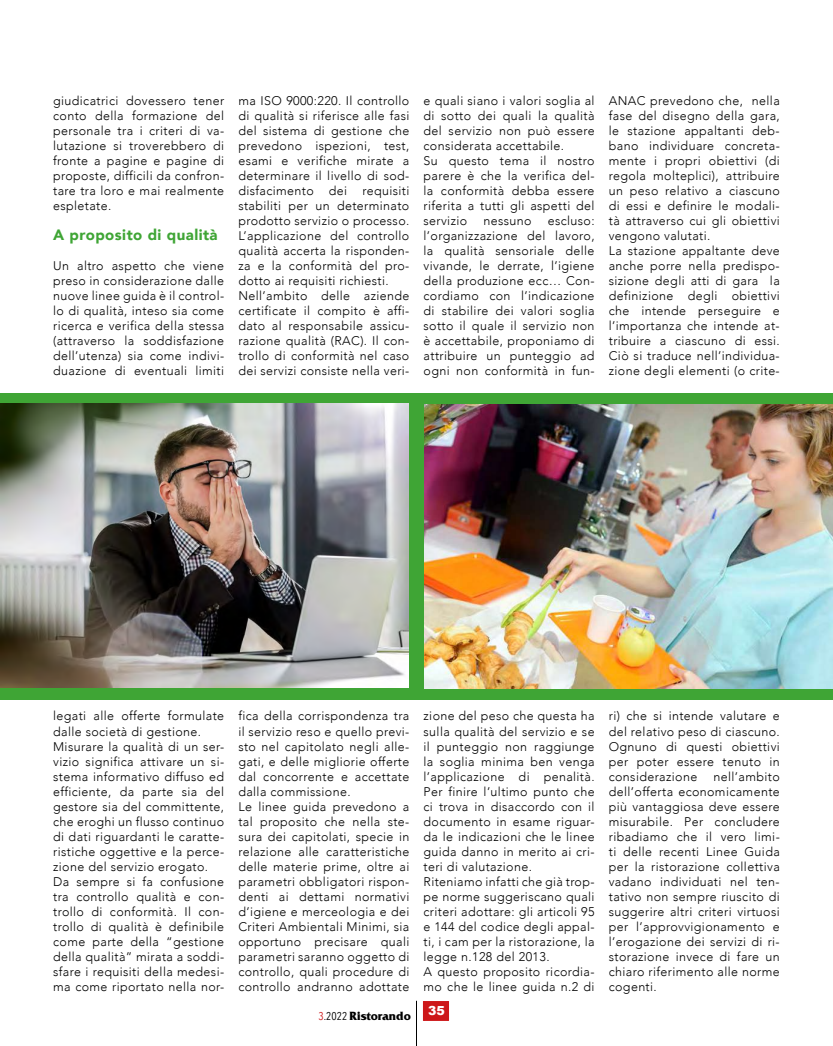
<style>
.page{position:relative;width:833px;height:1046px;background:#fff}
.page>*{position:absolute;margin:0;border:0;box-sizing:border-box;transform-origin:0 0}
.t1{font:900 15px "Avenir";letter-spacing:.03em;color:#3fa535}
.t2{font:300 12.5px/15px "Avenir";letter-spacing:.03em;color:#000}
.t3{font:700 12.5px "Friz Quadrata";color:#000}
.t4{font:900 12.5px "Arial";color:#fff}
.s1{font-family:"Avenir Next Condensed";font-weight:400;font-size:11.25px;color:#cd1719}
.s2{font-family:"Avenir Next Condensed";font-weight:400;font-size:11.25px}
</style>
<div class="page">
<div style="left:423px;top:1000px;width:26px;height:20px;background:#cd1719;border:1px solid #cd1719"></div>
<hr style="left:416px;top:1000px;width:1px;height:45px;background:#000">
<div style="left:0;top:392px;width:833px;height:307px;background:#3fa535"></div>
<img style="left:1px;top:403px;width:407px;height:284px">
<img style="left:424px;top:404px;width:409px;height:284px">
<p class="t2" style="left:53px;top:93px;width:172px;text-align:justify">giudicatrici dovessero tener conto della formazione del personale tra i criteri di va&shy;lutazione si troverebbero di fronte a pagine e pagine di proposte, difficili da confron&shy;tare tra loro e mai realmente espletate.</p>
<p class="t1" style="left:53px;top:222px;width:166px">A proposito di qualità</p>
<p class="t2" style="left:53px;top:258px;width:172px;text-align:justify">Un altro aspetto che viene preso in considerazione dalle nuove linee guida è il control&shy;lo di qualità, inteso sia come ricerca e verifica della stessa (attraverso la soddisfazione dell’utenza) sia come indivi&shy;duazione di eventuali limiti</p>
<p class="t2" style="left:238px;top:93px;width:172px">ma ISO 9000:220. Il controllo di qualità si riferisce alle fasi del sistema di gestione che prevedono ispezioni, test, esami e verifiche mirate a determinare il livello di sod&shy;disfacimento dei requisiti stabiliti per un determinato prodotto servizio o processo.<br>L’applicazione del controllo qualità accerta la risponden&shy;za e la conformità del pro&shy;dotto ai requisiti richiesti.<br>Nell’ambito delle aziende certificate il compito è affi&shy;dato al responsabile assicu&shy;razione qualità (RAC). Il con&shy;trollo di conformità nel caso dei servizi consiste nella veri-</p>
<p class="t2" style="left:423px;top:93px;width:172px">e quali siano i valori soglia al di sotto dei quali la qualità del servizio non può essere considerata accettabile.<br>Su questo tema il nostro parere è che la verifica del&shy;la conformità debba essere riferita a tutti gli aspetti del servizio</p>
<p class="t2" style="left:423px;top:213px;width:172px;text-align:justify;text-indent:124px">escluso: l’organizzazione del lavoro, la qualità sensoriale delle vivande, le derrate, l’igiene della produzione ecc… Con&shy;cordiamo con l’indicazione di stabilire dei valori soglia sotto il quale il servizio non è accettabile, proponiamo di attribuire un punteggio ad ogni non conformità in fun-</p>
<p class="t2" style="left:483px;top:213px;width:50px">nessuno</p>
<p class="t2" style="left:609px;top:93px;width:172px">ANAC prevedono che, nella fase del disegno della gara, le stazione appaltanti deb&shy;bano individuare concreta&shy;mente i propri obiettivi (di regola molteplici), attribuire un peso relativo a ciascuno di essi e definire le modali&shy;tà attraverso cui gli obiettivi vengono valutati.<br>La stazione appaltante deve anche porre nella predispo&shy;sizione degli atti di gara la definizione degli obiettivi che intende perseguire e l’importanza che intende at&shy;tribuire a ciascuno di essi.<br>Ciò si traduce nell’individua&shy;zione degli elementi (o crite-</p>
<p class="t2" style="left:53px;top:708px;width:172px">legati alle offerte formulate dalle società di gestione.<br>Misurare la qualità di un ser&shy;vizio significa attivare un si&shy;stema informativo diffuso ed efficiente, da parte sia del gestore sia del committente, che eroghi un flusso continuo di dati riguardanti le caratte&shy;ristiche oggettive e la perce&shy;zione del servizio erogato.<br>Da sempre si fa confusione tra controllo qualità e con&shy;trollo di conformità. Il con&shy;trollo di qualità è definibile come parte della “gestione della qualità” mirata a soddi&shy;sfare i requisiti della medesi&shy;ma come riportato nella nor-</p>
<p class="t2" style="left:238px;top:708px;width:172px">fica della corrispondenza tra il servizio reso e quello previ&shy;sto nel capitolato negli alle&shy;gati, e delle migliorie offerte dal concorrente e accettate dalla commissione.<br>Le linee guida prevedono a tal proposito che nella ste&shy;sura dei capitolati, specie in relazione alle caratteristiche delle materie prime, oltre ai parametri obbligatori rispon&shy;denti ai dettami normativi d’igiene e merceologia e dei<br>Criteri Ambientali Minimi, sia opportuno precisare quali parametri saranno oggetto di controllo, quali procedure di controllo andranno adottate</p>
<p class="t2" style="left:423px;top:708px;width:172px">zione del peso che questa ha sulla qualità del servizio e se il punteggio non raggiunge la soglia minima ben venga l’applicazione di penalità.<br>Per finire l’ultimo punto che ci trova in disaccordo con il documento in esame riguar&shy;da le indicazioni che le linee guida danno in merito ai cri&shy;teri di valutazione.<br>Riteniamo infatti che già trop&shy;pe norme suggeriscano quali criteri adottare: gli articoli 95 e 144 del codice degli appal&shy;ti, i cam per la ristorazione, la legge n.128 del 2013.<br>A questo proposito ricordia&shy;mo che le linee guida n.2 di</p>
<p class="t3" style="left:318px;top:1008px;width:94px"><span class="s1">3</span><span class="s2">.2022</span> Ristorando</p>
<p class="t4" style="left:428px;top:1001px;width:18px">35</p>
<p class="t2" style="left:609px;top:708px;width:172px;text-align:justify">ri) che si intende valutare e del relativo peso di ciascuno.<br>Ognuno di questi obiettivi per poter essere tenuto in considerazione</p>
<p class="t2" style="left:609px;top:768px;width:172px;text-align:justify;text-indent:105px">nell’ambito dell’offerta economicamente più vantaggiosa deve essere misurabile. Per concludere ribadiamo che il vero limi&shy;ti delle recenti Linee Guida per la ristorazione collettiva vadano individuati nel ten&shy;tativo non sempre riuscito di suggerire altri criteri virtuosi per l’approvvigionamento e l’erogazione dei servizi di ri&shy;storazione invece di fare un chiaro riferimento alle norme cogenti.</p>
</div>
